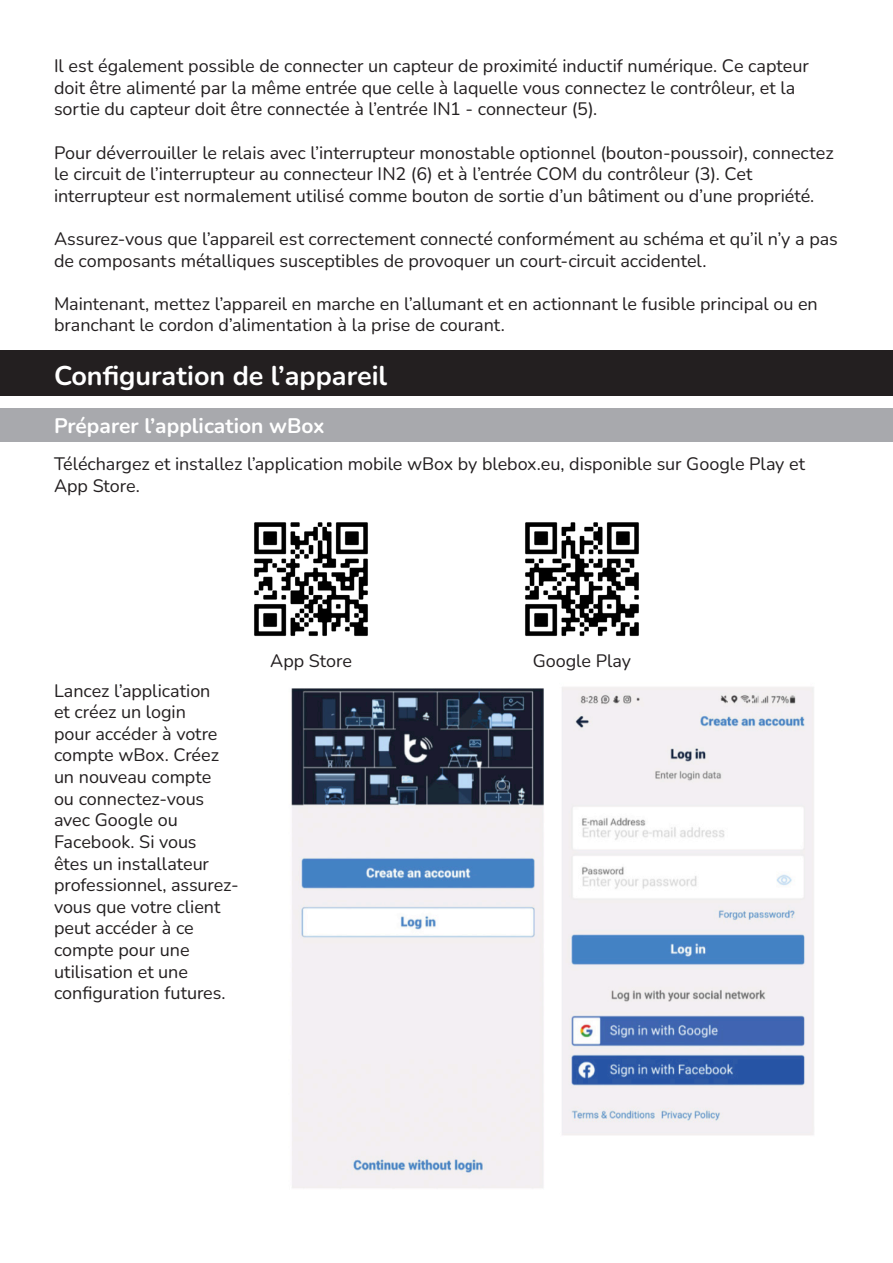
<style>
.page{position:relative;width:893px;height:1263px;background:#fff}
.page>*{position:absolute;margin:0;border:0;box-sizing:border-box;transform-origin:0 0}
.t1{font:700 27px "Nunito";color:#fff}
.t2{font:700 21px "Nunito";color:#fff}
.t3{font:18px/21.6px "Nunito";letter-spacing:-.005em;color:#231f20}
</style>
<div class="page">
<div style="left:0;top:350px;width:893px;height:46px;background:#231f20"></div>
<div style="left:0;top:408px;width:893px;height:34px;background:#a8a9ad"></div>
<img style="left:254px;top:522px;width:114px;height:115px">
<img style="left:525px;top:522px;width:114px;height:115px">
<img style="left:291px;top:687px;width:523px;height:502px">
<p class="t3" style="left:54px;top:55px;width:756px">Il est également possible de connecter un capteur de proximité inductif numérique. Ce capteur doit être alimenté par la même entrée que celle à laquelle vous connectez le contrôleur, et la sortie du capteur doit être connectée à l’entrée IN1 - connecteur (5).</p>
<p class="t3" style="left:54px;top:141px;width:781px">Pour déverrouiller le relais avec l’interrupteur monostable optionnel (bouton-poussoir), connectez le circuit de l’interrupteur au connecteur IN2 (6) et à l’entrée COM du contrôleur (3). Cet interrupteur est normalement utilisé comme bouton de sortie d’un bâtiment ou d’une propriété.</p>
<p class="t3" style="left:54px;top:227px;width:785px">Assurez-vous que l’appareil est correctement connecté conformément au schéma et qu’il n’y a pas de composants métalliques susceptibles de provoquer un court-circuit accidentel.</p>
<p class="t3" style="left:54px;top:292px;width:765px">Maintenant, mettez l’appareil en marche en l’allumant et en actionnant le fusible principal ou en branchant le cordon d’alimentation à la prise de courant.</p>
<h1 class="t1" style="left:54px;top:357px;width:335px">Configuration de l’appareil</h1>
<h2 class="t2" style="left:54px;top:412px;width:272px">Préparer l’application wBox</h2>
<p class="t3" style="left:54px;top:452px;width:753px">Téléchargez et installez l’application mobile wBox by blebox.eu, disponible sur Google Play et<br>App Store.</p>
<p class="t3" style="left:54px;top:679px;width:186px">Lancez l’application<br>et créez un login<br>pour accéder à votre compte wBox. Créez un nouveau compte<br>ou connectez-vous avec Google ou<br>Facebook. Si vous<br>êtes un installateur professionnel, assurez&shy;vous que votre client peut accéder à ce compte pour une utilisation et une configuration futures.</p>
<p class="t3" style="left:270px;top:650px;width:83px">App Store</p>
<p class="t3" style="left:533px;top:650px;width:100px">Google Play</p>
</div>
